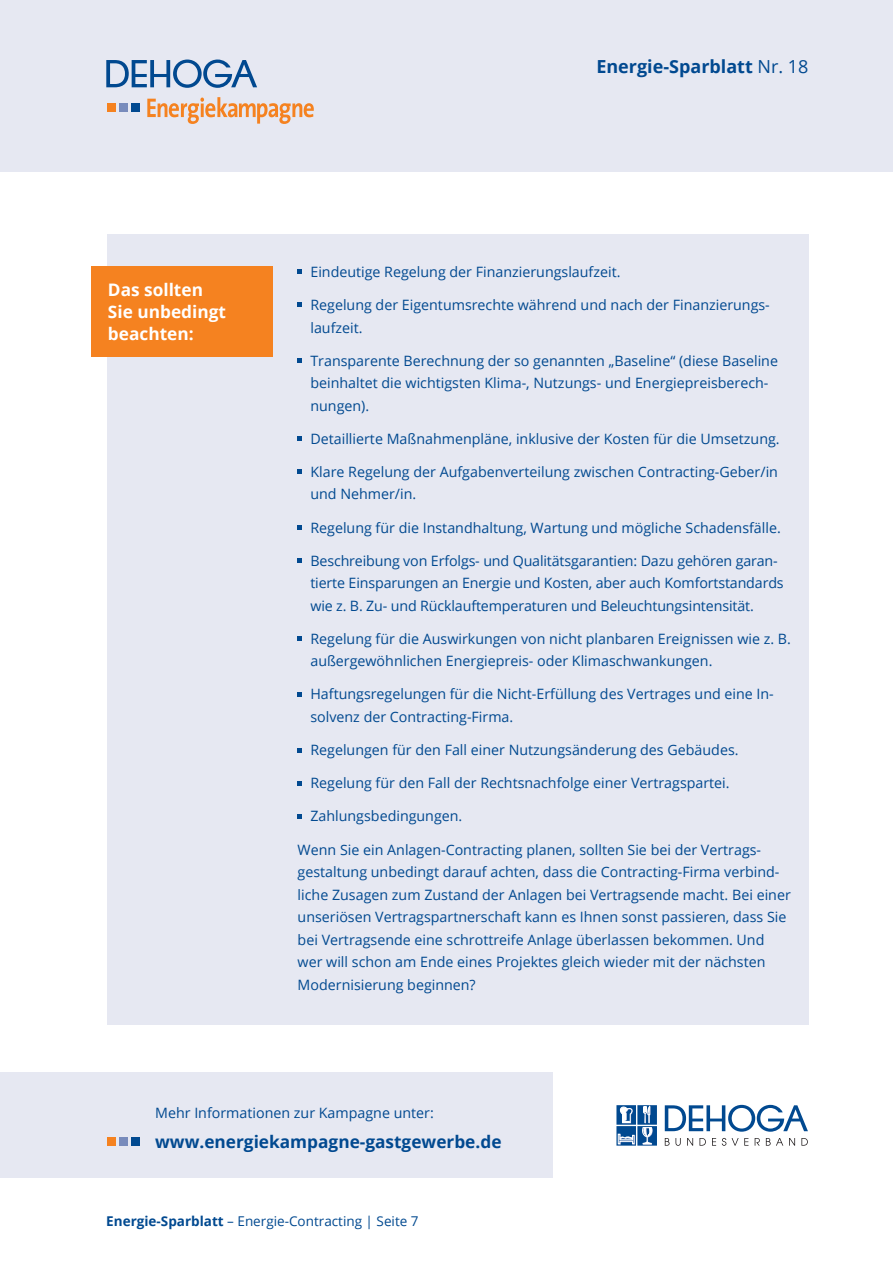
<style>
.page{position:relative;width:893px;height:1263px;background:#fff}
.page>*{position:absolute;margin:0;border:0;box-sizing:border-box;transform-origin:0 0}
.t1{font:700 18px "Open Sans";color:#014990}
.t2{font:700 17.25px "Open Sans";color:#014990}
.Headline_3{font:700 17.25px/21.8px "Open Sans";color:#fff}
.Fliesstext{font:14.25px/22.5px "Open Sans";color:#014990}
.t3{font:13.5px "Open Sans";color:#014990}
.s1{font-weight:400}
.s2{font-weight:700}
</style>
<div class="page">
<div style="left:0;top:0;width:893px;height:171px;background:#e6e8f2"></div>
<svg style="left:106px;top:60px;width:151px;height:28px"></svg>
<div style="left:132px;top:103px;width:8px;height:8px;background:#014990"></div>
<div style="left:119px;top:103px;width:8px;height:8px;background:#788bbc"></div>
<div style="left:107px;top:103px;width:8px;height:8px;background:#f58220"></div>
<svg style="left:147px;top:97px;width:167px;height:27px"></svg>
<div style="left:107px;top:234px;width:701px;height:791px;background:#e6e8f2"></div>
<svg style="left:298px;top:270px;width:4px;height:4px"></svg>
<svg style="left:298px;top:303px;width:4px;height:4px"></svg>
<svg style="left:298px;top:358px;width:4px;height:5px"></svg>
<svg style="left:298px;top:437px;width:4px;height:4px"></svg>
<svg style="left:298px;top:470px;width:4px;height:4px"></svg>
<svg style="left:298px;top:525px;width:4px;height:5px"></svg>
<svg style="left:298px;top:558px;width:4px;height:5px"></svg>
<svg style="left:298px;top:637px;width:4px;height:4px"></svg>
<svg style="left:298px;top:692px;width:4px;height:4px"></svg>
<svg style="left:298px;top:748px;width:4px;height:4px"></svg>
<svg style="left:298px;top:781px;width:4px;height:4px"></svg>
<svg style="left:298px;top:814px;width:4px;height:4px"></svg>
<div style="left:91px;top:266px;width:181px;height:91px;background:#f58220"></div>
<div style="left:0;top:1073px;width:553px;height:105px;background:#e6e8f2"></div>
<div style="left:132px;top:1137px;width:8px;height:9px;background:#014990"></div>
<div style="left:119px;top:1137px;width:8px;height:9px;background:#788bbc"></div>
<div style="left:107px;top:1137px;width:8px;height:9px;background:#f58220"></div>
<svg style="left:616px;top:1105px;width:41px;height:40px"></svg>
<svg style="left:665px;top:1105px;width:143px;height:27px"></svg>
<svg style="left:665px;top:1138px;width:143px;height:8px"></svg>
<p class="t1" style="left:596px;top:54px;width:214px">Energie-Sparblatt <span class="s1">Nr. 18</span></p>
<p class="Headline_3" style="left:108px;top:279px;width:119px">Das sollten<br>Sie unbedingt beachten:</p>
<p class="Fliesstext" style="left:310px;top:260px;width:312px">Eindeutige Regelung der Finanzierungslaufzeit.</p>
<p class="Fliesstext" style="left:310px;top:293px;width:461px">Regelung der Eigentumsrechte während und nach der Finanzierungs&shy;laufzeit.</p>
<p class="Fliesstext" style="left:310px;top:349px;width:469px">Transparente Berechnung der so genannten „Baseline“ (diese Baseline beinhaltet die wichtigsten Klima-, Nutzungs- und Energiepreisberech&shy;nungen).</p>
<p class="Fliesstext" style="left:310px;top:427px;width:471px">Detaillierte Maßnahmenpläne, inklusive der Kosten für die Umsetzung.</p>
<p class="Fliesstext" style="left:310px;top:460px;width:469px">Klare Regelung der Aufgabenverteilung zwischen Contracting-Geber/in und Nehmer/in.</p>
<p class="Fliesstext" style="left:310px;top:516px;width:472px">Regelung für die Instandhaltung, Wartung und mögliche Schadensfälle.</p>
<p class="Fliesstext" style="left:310px;top:549px;width:475px">Beschreibung von Erfolgs- und Qualitätsgarantien: Dazu gehören garan&shy;tierte Einsparungen an Energie und Kosten, aber auch Komfortstandards wie z. B. Zu- und Rücklauftemperaturen und Beleuchtungsintensität.</p>
<p class="Fliesstext" style="left:310px;top:627px;width:482px">Regelung für die Auswirkungen von nicht planbaren Ereignissen wie z. B. außergewöhnlichen Energiepreis- oder Klimaschwankungen.</p>
<p class="Fliesstext" style="left:310px;top:683px;width:465px">Haftungsregelungen für die Nicht-Erfüllung des Vertrages und eine In&shy;solvenz der Contracting-Firma.</p>
<p class="Fliesstext" style="left:310px;top:738px;width:430px">Regelungen für den Fall einer Nutzungsänderung des Gebäudes.</p>
<p class="Fliesstext" style="left:310px;top:771px;width:421px">Regelung für den Fall der Rechtsnachfolge einer Vertragspartei.</p>
<p class="Fliesstext" style="left:310px;top:805px;width:153px">Zahlungsbedingungen.</p>
<p class="Fliesstext" style="left:298px;top:838px;width:495px">Wenn Sie ein Anlagen-Contracting planen, sollten Sie bei der Vertrags&shy;gestaltung unbedingt darauf achten, dass die Contracting-Firma verbind&shy;liche Zusagen zum Zustand der Anlagen bei Vertragsende macht. Bei einer unseriösen Vertragspartnerschaft kann es Ihnen sonst passieren, dass Sie bei Vertragsende eine schrottreife Anlage überlassen bekommen. Und wer will schon am Ende eines Projektes gleich wieder mit der nächsten Modernisierung beginnen?</p>
<p class="Fliesstext" style="left:155px;top:1101px;width:280px">Mehr Informationen zur Kampagne unter:</p>
<p class="t2" style="left:155px;top:1130px;width:348px">www.energiekampagne-gastgewerbe.de</p>
<p class="t3" style="left:106px;top:1211px;width:314px"><span class="s2">Energie-Sparblatt</span> – Energie-Contracting | Seite 7</p>
</div>
